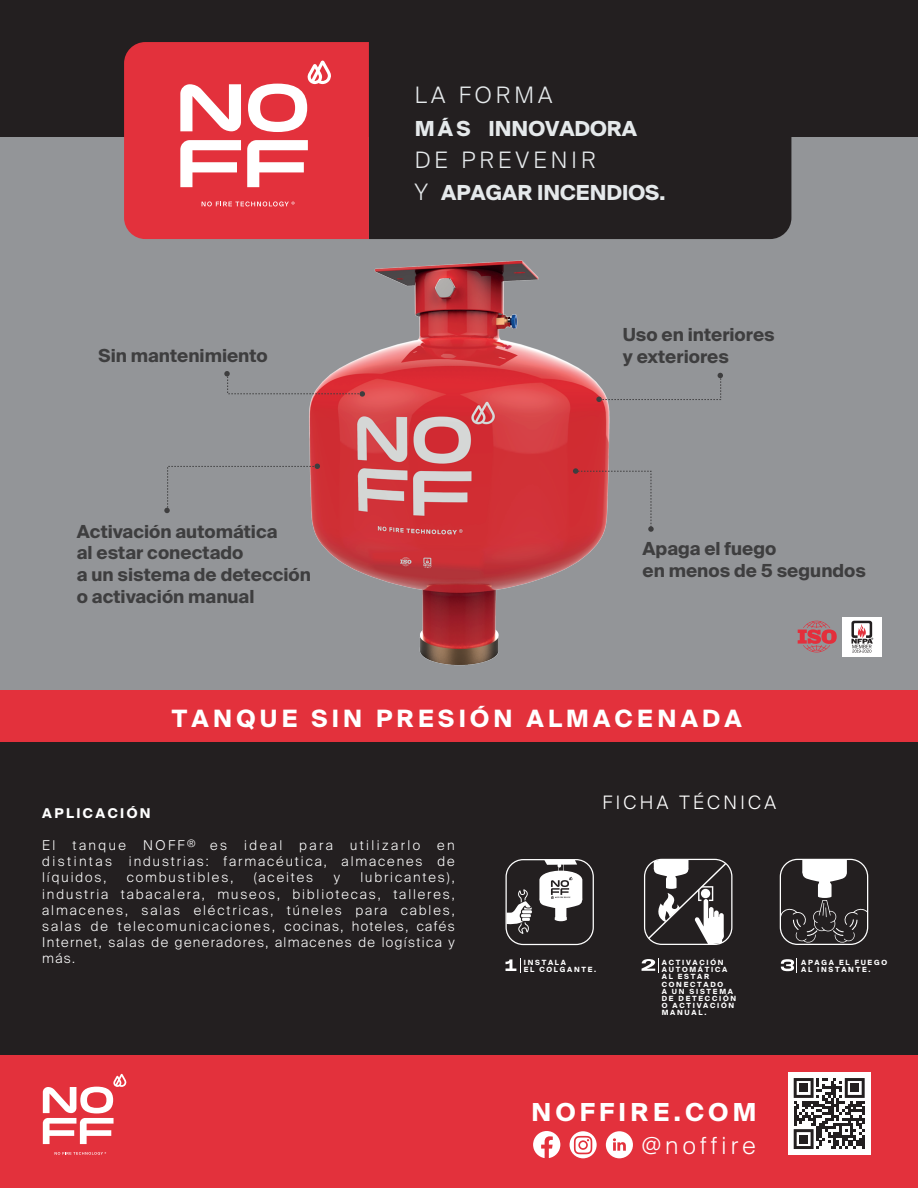
<style>
.page{position:relative;width:918px;height:1188px;background:#fff}
.page>*{position:absolute;margin:0;border:0;box-sizing:border-box;transform-origin:0 0}
.t1{font:700 24.9px "Suisse Intl";letter-spacing:.18em;color:#fff}
.t2{font:700 23.85px "Suisse Intl";letter-spacing:.18em;color:#fff}
.t3{font:300 23.55px "Suisse Intl";letter-spacing:.18em;color:#fff}
.t4{font:700 22.65px "Suisse BP Intl";color:#e5e9eb}
.t5{font:300 22.65px "Suisse Intl";letter-spacing:.18em;color:#e5e9eb}
.t6{font:300 18.45px "Suisse Intl";letter-spacing:.18em;color:#fff}
.t7{font:700 18px/21.6px "Suisse Intl";color:#3e3e3f}
.t8{font:300 13.5px/16.2px "Suisse Intl";letter-spacing:.14em;color:#fff;text-align:justify}
.t9{font:700 13.5px "Suisse Intl";letter-spacing:.18em;color:#fff}
.t10{font:300 13.5px "Suisse Intl";letter-spacing:.18em;color:#fff}
.t11{font:700 7.2px/7.2px "Suisse Intl";letter-spacing:.24em;color:#fff}
.s1{font-family:"Suisse Intl";font-weight:300}
</style>
<div class="page">
<div style="left:0;top:136px;width:918px;height:554px;background:#939598"></div>
<div style="left:0;top:0;width:918px;height:136px;background:#231f20"></div>
<div style="left:0;top:690px;width:918px;height:52px;background:#e3313c"></div>
<div style="left:0;top:742px;width:918px;height:314px;background:#231f20"></div>
<div style="left:0;top:1056px;width:918px;height:132px;background:#e3313c"></div>
<img style="left:167px;top:260px;width:631px;height:406px">
<div style="left:788px;top:1072px;width:82px;height:83px;background:#fff"></div>
<svg style="left:794px;top:1078px;width:71px;height:71px"></svg>
<div style="left:799px;top:1084px;width:9px;height:8px;background:#231f20"></div>
<div style="left:850px;top:1084px;width:9px;height:8px;background:#231f20"></div>
<div style="left:799px;top:1135px;width:9px;height:8px;background:#231f20"></div>
<svg style="left:596px;top:373px;width:127px;height:29px"></svg>
<svg style="left:164px;top:464px;width:156px;height:49px"></svg>
<svg style="left:224px;top:371px;width:141px;height:26px"></svg>
<svg style="left:573px;top:468px;width:81px;height:64px"></svg>
<div style="left:369px;top:136px;width:422px;height:103px;background:#231f20"></div>
<div style="left:124px;top:42px;width:245px;height:197px;background:#e3313c"></div>
<svg style="left:506px;top:958px;width:15px;height:15px"></svg>
<svg style="left:506px;top:859px;width:88px;height:86px"></svg>
<svg style="left:781px;top:958px;width:16px;height:15px"></svg>
<svg style="left:780px;top:859px;width:88px;height:86px"></svg>
<svg style="left:642px;top:958px;width:17px;height:15px"></svg>
<svg style="left:644px;top:859px;width:88px;height:86px"></svg>
<svg style="left:798px;top:621px;width:39px;height:31px"></svg>
<div style="left:843px;top:617px;width:39px;height:39px;background:#fff"></div>
<svg style="left:851px;top:621px;width:22px;height:32px"></svg>
<svg style="left:180px;top:84px;width:61px;height:47px;background:#f3a8ad"></svg>
<svg style="left:180px;top:140px;width:61px;height:47px;background:#f19ca1"></svg>
<svg style="left:247px;top:140px;width:61px;height:47px;background:#f19ca1"></svg>
<svg style="left:248px;top:61px;width:83px;height:71px;background:#eb7178"></svg>
<svg style="left:202px;top:202px;width:93px;height:4px"></svg>
<svg style="left:43px;top:1074px;width:83px;height:70px"></svg>
<svg style="left:55px;top:1152px;width:51px;height:3px"></svg>
<svg style="left:533px;top:1131px;width:27px;height:27px"></svg>
<svg style="left:570px;top:1131px;width:27px;height:27px"></svg>
<svg style="left:606px;top:1131px;width:27px;height:27px"></svg>
<h3 class="t7" style="left:99px;top:345px;width:171px">Sin mantenimiento</h3>
<h3 class="t7" style="left:77px;top:521px;width:236px">Activación automática<br>al estar conectado<br>a un sistema de detección o activación manual</h3>
<h3 class="t5" style="left:415px;top:82px;width:139px">LA FORMA</h3>
<h3 class="t4" style="left:415px;top:115px;width:224px">MÁS INNOVADORA</h3>
<h3 class="t5" style="left:415px;top:147px;width:182px">DE PREVENIR</h3>
<h3 class="t4" style="left:415px;top:179px;width:252px"><span class="s1">Y</span> APAGAR INCENDIOS.</h3>
<h3 class="t7" style="left:623px;top:324px;width:154px">Uso en interiores y exteriores</h3>
<h3 class="t7" style="left:643px;top:538px;width:225px">Apaga el fuego<br>en menos de 5 segundos</h3>
<h2 class="t2" style="left:172px;top:705px;width:572px">TANQUE SIN PRESIÓN ALMACENADA</h2>
<p class="t9" style="left:42px;top:805px;width:110px">APLICACIÓN</p>
<p class="t8" style="left:42px;top:837px;width:15px">El</p>
<p class="t8" style="left:73px;top:837px;width:55px">tanque</p>
<p class="t8" style="left:143px;top:837px;width:86px">NOFF<sup>®</sup> es</p>
<p class="t8" style="left:244px;top:837px;width:39px">ideal</p>
<p class="t8" style="left:299px;top:837px;width:35px">para</p>
<p class="t10" style="left:350px;top:837px;width:72px">utilizarlo</p>
<p class="t8" style="left:42px;top:837px;width:414px;text-indent:395px">en distintas industrias: farmacéutica, almacenes de líquidos,</p>
<p class="t8" style="left:42px;top:870px;width:414px;text-indent:318px">lubricantes), industria tabacalera, museos, bibliotecas, talleres, almacenes, salas eléctricas, túneles para cables, salas de telecomunicaciones, cocinas, hoteles, cafés Internet, salas de generadores, almacenes de logística y más.</p>
<p class="t8" style="left:127px;top:870px;width:108px">combustibles,</p>
<p class="t8" style="left:254px;top:870px;width:61px">(aceites</p>
<p class="t8" style="left:334px;top:870px;width:8px">y</p>
<h3 class="t6" style="left:603px;top:792px;width:175px">FICHA TÉCNICA</h3>
<p class="t11" style="left:662px;top:959px;width:76px">ACTIVACIÓN<br>AUTOMÁTICA<br>AL ESTAR<br>CONECTADO<br>A UN SISTEMA<br>DE DETECCIÓN<br>O ACTIVACIÓN<br>MANUAL.</p>
<p class="t11" style="left:524px;top:959px;width:74px">INSTALA<br>EL COLGANTE.</p>
<p class="t11" style="left:801px;top:959px;width:87px">APAGA EL FUEGO<br>AL INSTANTE.</p>
<h1 class="t1" style="left:531px;top:1097px;width:226px">NOFFIRE.COM</h1>
<h3 class="t3" style="left:641px;top:1132px;width:116px">@noffire</h3>
</div>
